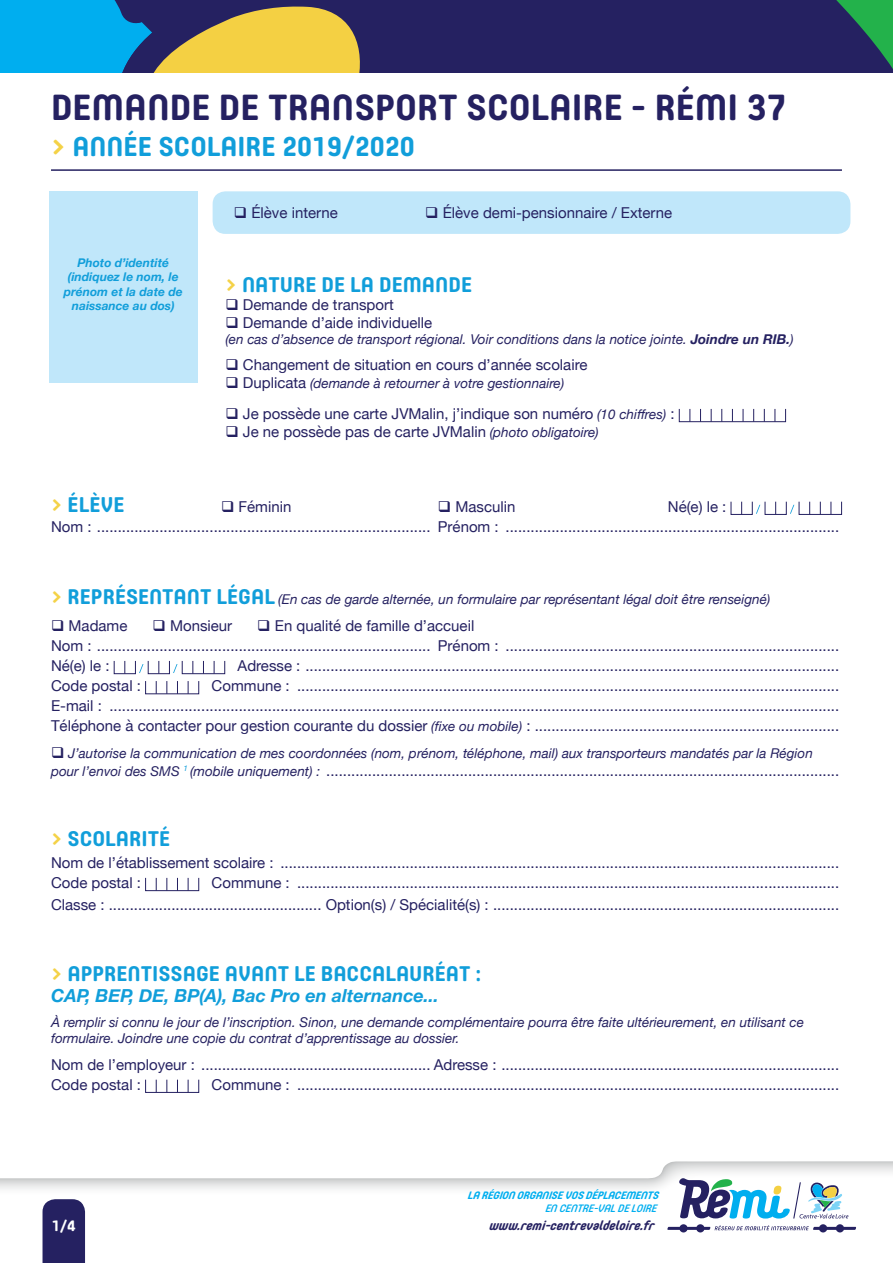
<style>
.page{position:relative;width:893px;height:1263px;background:#fff}
.page>*{position:absolute;margin:0;border:0;box-sizing:border-box;transform-origin:0 0}
.t1{font:700 36px "Core Mellow 65";color:#252161}
.t2{font:700 27px "Core Mellow 65";color:#119eda}
.t3{font:700 21px "Core Mellow 65";color:#119eda}
.t4{font:italic 700 18px "Helvetica Neue";color:#119eda}
.t5{font:15px/20.1px "Helvetica Neue";color:#252161}
.t6{font:700 15px "Core Mellow 65";color:#fff}
.t7{font:italic 13.5px/16.2px "Helvetica Neue";color:#252161}
.t8{font:italic 700 13.05px "Core Mellow 65";color:#252161}
.t9{font:italic 700 12px/14.4px "Helvetica Neue";color:#119eda;text-align:center}
.t10{font:italic 700 10.65px "Core Mellow 65";letter-spacing:-.025em;color:#00aeef}
.t11{font:italic 500 10.65px "Core Mellow 55";color:#00aeef}
.s1{color:#f4d247}
.s2{font-weight:700}
.s3{font-style:normal;font-size:15px}
.s4{font-style:italic;font-size:13.5px}
.s5{font-family:"Core Mellow 65";font-weight:700;font-style:normal;font-size:21px;color:#f4d247}
.s6{font-family:"Core Mellow 65";font-weight:700;font-style:normal;font-size:21px;color:#119eda}
</style>
<div class="page">
<svg style="left:0;top:1161px;width:893px;height:102px"></svg>
<svg style="left:667px;top:1224px;width:189px;height:8px"></svg>
<svg style="left:679px;top:1178px;width:169px;height:40px"></svg>
<div style="left:0;top:0;width:893px;height:72px;background:#252161"></div>
<svg style="left:0;top:0;width:360px;height:72px"></svg>
<hr style="left:51px;top:169px;width:791px;height:2px;background:#252161">
<svg style="left:821px;top:0;width:72px;height:73px"></svg>
<div style="left:43px;top:1199px;width:42px;height:64px;background:#252161"></div>
<div style="left:731px;top:501px;width:22px;height:14px;border:1px solid #252161"></div>
<svg style="left:741px;top:502px;width:1px;height:12px"></svg>
<div style="left:765px;top:501px;width:22px;height:14px;border:1px solid #252161"></div>
<svg style="left:756px;top:502px;width:38px;height:12px"></svg>
<div style="left:799px;top:501px;width:43px;height:14px;border:1px solid #252161"></div>
<svg style="left:809px;top:502px;width:1px;height:12px"></svg>
<svg style="left:820px;top:502px;width:1px;height:12px"></svg>
<svg style="left:831px;top:502px;width:1px;height:12px"></svg>
<div style="left:145px;top:877px;width:54px;height:14px;border:1px solid #252161"></div>
<svg style="left:156px;top:878px;width:1px;height:13px"></svg>
<svg style="left:166px;top:878px;width:1px;height:13px"></svg>
<svg style="left:177px;top:878px;width:1px;height:13px"></svg>
<svg style="left:188px;top:878px;width:1px;height:13px"></svg>
<div style="left:145px;top:1079px;width:54px;height:14px;border:1px solid #252161"></div>
<svg style="left:156px;top:1080px;width:1px;height:12px"></svg>
<svg style="left:166px;top:1080px;width:1px;height:12px"></svg>
<svg style="left:177px;top:1080px;width:1px;height:12px"></svg>
<svg style="left:188px;top:1080px;width:1px;height:12px"></svg>
<div style="left:213px;top:191px;width:637px;height:43px;background:#c0e7fa;border-radius:13px"></div>
<div style="left:49px;top:191px;width:149px;height:192px;background:#c0e7fa"></div>
<div style="left:679px;top:409px;width:107px;height:13px;border:1px solid #252161"></div>
<svg style="left:689px;top:409px;width:1px;height:13px"></svg>
<svg style="left:700px;top:409px;width:1px;height:13px"></svg>
<svg style="left:711px;top:409px;width:1px;height:13px"></svg>
<svg style="left:721px;top:409px;width:1px;height:13px"></svg>
<svg style="left:732px;top:409px;width:1px;height:13px"></svg>
<svg style="left:743px;top:409px;width:1px;height:13px"></svg>
<svg style="left:753px;top:409px;width:1px;height:13px"></svg>
<svg style="left:764px;top:409px;width:1px;height:13px"></svg>
<svg style="left:775px;top:409px;width:1px;height:13px"></svg>
<div style="left:114px;top:660px;width:22px;height:14px;border:1px solid #252161"></div>
<svg style="left:124px;top:661px;width:1px;height:13px"></svg>
<svg style="left:139px;top:661px;width:38px;height:13px"></svg>
<div style="left:182px;top:660px;width:43px;height:14px;border:1px solid #252161"></div>
<svg style="left:192px;top:661px;width:1px;height:13px"></svg>
<svg style="left:203px;top:661px;width:1px;height:13px"></svg>
<svg style="left:214px;top:661px;width:1px;height:13px"></svg>
<svg style="left:156px;top:681px;width:1px;height:13px"></svg>
<svg style="left:166px;top:681px;width:1px;height:13px"></svg>
<svg style="left:177px;top:681px;width:1px;height:13px"></svg>
<svg style="left:188px;top:681px;width:1px;height:13px"></svg>
<h1 class="t1" style="left:51px;top:80px;width:737px">DEMANDE DE TRANSPORT SCOLAIRE - RÉMI 37</h1>
<h2 class="t2" style="left:51px;top:126px;width:365px"><span class="s1">&gt;</span> ANNÉE SCOLAIRE 2019/2020</h2>
<p class="t9" style="left:64px;top:256px;width:120px">Photo d’identité (indiquez le nom, le prénom et la date de naissance au dos)</p>
<p class="t5" style="left:234px;top:204px;width:105px">❑ Élève interne</p>
<p class="t5" style="left:425px;top:204px;width:249px">❑ Élève demi-pensionnaire / Externe</p>
<h3 class="t3" style="left:225px;top:268px;width:248px"><span class="s1">&gt;</span> NATURE DE LA DEMANDE</h3>
<p class="t5" style="left:225px;top:295px;width:170px">❑ Demande de transport</p>
<p class="t5" style="left:225px;top:313px;width:208px">❑ Demande d’aide individuelle</p>
<p class="t7" style="left:225px;top:332px;width:570px">(en cas d’absence de transport régional. Voir conditions dans la notice jointe. <span class="s2">Joindre un RIB.</span>)</p>
<p class="t5" style="left:225px;top:356px;width:364px">❑ Changement de situation en cours d’année scolaire</p>
<p class="t7" style="left:225px;top:376px;width:340px">❑ <span class="s3">Duplicata</span> (demande à retourner à votre gestionnaire)</p>
<p class="t5" style="left:225px;top:404px;width:451px">❑ Je possède une carte JVMalin, j’indique son numéro <span class="s4">(10 chiffres)</span> :</p>
<p class="t5" style="left:225px;top:422px;width:375px">❑ Je ne possède pas de carte JVMalin <span class="s4">(photo obligatoire)</span></p>
<h3 class="t3" style="left:51px;top:488px;width:75px"><span class="s1">&gt;</span> ÉLÈVE</h3>
<p class="t5" style="left:221px;top:497px;width:72px">❑ Féminin</p>
<p class="t5" style="left:438px;top:497px;width:79px">❑ Masculin</p>
<p class="t5" style="left:51px;top:497px;width:790px;text-indent:617px">Né(e) le :<br>Nom : ................................................................................ Prénom : ................................................................................</p>
<p class="t7" style="left:51px;top:592px;width:721px"><span class="s5">&gt;</span> <span class="s6">REPRÉSENTANT LÉGAL</span> (En cas de garde alternée, un formulaire par représentant légal doit être renseigné)</p>
<p class="t5" style="left:51px;top:616px;width:78px">❑ Madame</p>
<p class="t5" style="left:152px;top:616px;width:81px">❑ Monsieur</p>
<p class="t5" style="left:51px;top:616px;width:790px;text-indent:206px">❑ En qualité de famille d’accueil<br>Nom : ................................................................................ Prénom : ................................................................................<br>Né(e) le :</p>
<p class="t5" style="left:238px;top:656px;width:603px">Adresse : ................................................................................................................................</p>
<p class="t5" style="left:51px;top:677px;width:790px;text-align:justify;text-indent:161px">Commune : ..................................................................................................................................<br>E-mail : ...............................................................................................................................................................................<br>Téléphone à contacter pour gestion courante du dossier <span class="s4">(fixe ou mobile)</span> : .........................................................................</p>
<p class="t7" style="left:51px;top:746px;width:763px">❑ J’autorise la communication de mes coordonnées (nom, prénom, téléphone, mail) aux transporteurs mandatés par la Région</p>
<p class="t5" style="left:51px;top:761px;width:790px"><span class="s4">pour l’envoi des SMS</span> <sup>1</sup> <span class="s4">(mobile uniquement) :</span> ...........................................................................................................................</p>
<p class="t5" style="left:51px;top:677px;width:92px">Code postal :</p>
<h3 class="t3" style="left:51px;top:822px;width:121px"><span class="s1">&gt;</span> SCOLARITÉ</h3>
<p class="t5" style="left:51px;top:853px;width:790px">Nom de l’établissement scolaire : ......................................................................................................................................<br>Code postal :</p>
<p class="t5" style="left:51px;top:872px;width:790px;line-height:22.2px;text-align:right">Commune : ..................................................................................................................................<br>Classe : ................................................... Option(s) / Spécialité(s) : ...................................................................................</p>
<h3 class="t3" style="left:51px;top:957px;width:432px"><span class="s1">&gt;</span> APPRENTISSAGE AVANT LE BACCALAURÉAT :</h3>
<p class="t4" style="left:51px;top:982px;width:389px">CAP, BEP, DE, BP(A), Bac Pro en alternance...</p>
<p class="t7" style="left:51px;top:1015px;width:754px">À remplir si connu le jour de l’inscription. Sinon, une demande complémentaire pourra être faite ultérieurement, en utilisant ce formulaire. Joindre une copie du contrat d’apprentissage au dossier.</p>
<p class="t5" style="left:51px;top:1055px;width:790px">Nom de l’employeur : ....................................................... Adresse : .................................................................................<br>Code postal :</p>
<p class="t5" style="left:212px;top:1075px;width:629px">Commune : ..................................................................................................................................</p>
<p class="t6" style="left:52px;top:1215px;width:25px">1/4</p>
<p class="t10" style="left:467px;top:1187px;width:195px">LA RÉGION ORGANISE VOS DÉPLACEMENTS</p>
<p class="t11" style="left:545px;top:1200px;width:113px">EN CENTRE -VAL DE LOIRE</p>
<p class="t8" style="left:489px;top:1215px;width:169px">www.remi-centrevaldeloire.fr</p>
</div>
